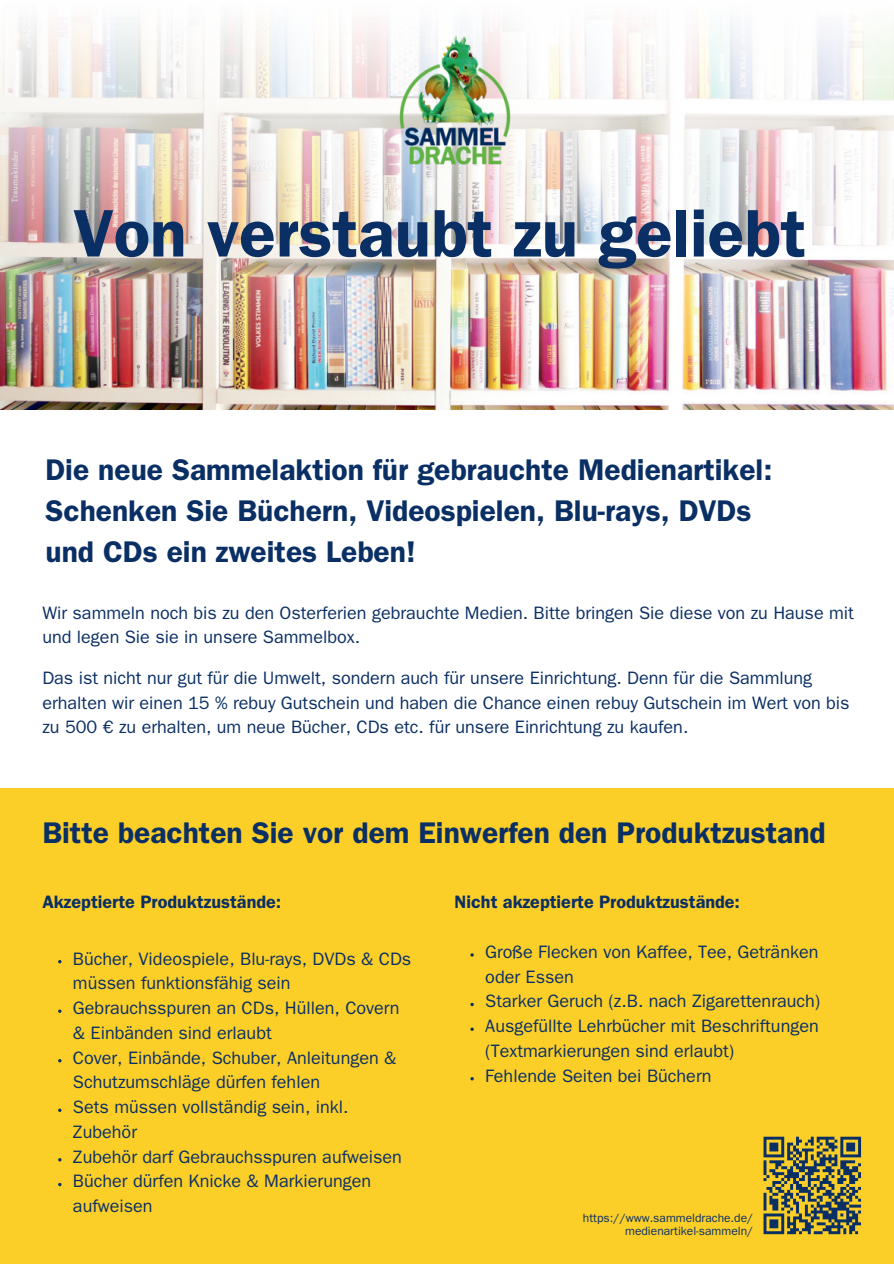
<style>
.page{position:relative;width:894px;height:1264px;background:#fff}
.page>*{position:absolute;margin:0;border:0;box-sizing:border-box;transform-origin:0 0}
.t1{font:600 67.5px "ITC Franklin Gothic Std";color:#0a2f64}
.t2{font:600 30px/41.1px "ITC Franklin Gothic Std";color:#0a2f64}
.t3{font:18px/24.8px "ITC Franklin Gothic Std";color:#0a2f64}
.t4{font:600 18px "ITC Franklin Gothic Std";color:#0a2f64}
.t5{font:12px/13px "ITC Franklin Gothic Std";color:#0a2f64;text-align:right}
</style>
<div class="page">
<img style="left:0;top:23px;width:893px;height:387px">
<img style="left:384px;top:33px;width:141px;height:140px">
<div style="left:0;top:788px;width:893px;height:475px;background:#fbce28"></div>
<svg style="left:763px;top:1136px;width:98px;height:99px"></svg>
<h1 class="t1" style="left:73px;top:193px;width:734px">Von verstaubt zu geliebt</h1>
<h2 class="t2" style="left:45px;top:449px;width:728px">Die neue Sammelaktion für gebrauchte Medienartikel:<br>Schenken Sie Büchern, Videospielen, Blu-rays, DVDs und CDs ein zweites Leben!</h2>
<p class="t3" style="left:42px;top:600px;width:812px">Wir sammeln noch bis zu den Osterferien gebrauchte Medien. Bitte bringen Sie diese von zu Hause mit und legen Sie sie in unsere Sammelbox.</p>
<p class="t3" style="left:42px;top:666px;width:808px">Das ist nicht nur gut für die Umwelt, sondern auch für unsere Einrichtung. Denn für die Sammlung erhalten wir einen 15 % rebuy Gutschein und haben die Chance einen rebuy Gutschein im Wert von bis zu 500 ¬ zu erhalten, um neue Bücher, CDs etc. für unsere Einrichtung zu kaufen.</p>
<h2 class="t2" style="left:42px;top:812px;width:784px">Bitte beachten Sie vor dem Einwerfen den Produktzustand</h2>
<p class="t4" style="left:42px;top:891px;width:240px">Akzeptierte Produktzustände:</p>
<p class="t3" style="left:73px;top:946px;width:340px">Bücher, Videospiele, Blu-rays, DVDs &amp; CDs müssen funktionsfähig sein<br>Gebrauchsspuren an CDs, Hüllen, Covern &amp; Einbänden sind erlaubt<br>Cover, Einbände, Schuber, Anleitungen &amp;<br>Schutzumschläge dürfen fehlen<br>Sets müssen vollständig sein, inkl.<br>Zubehör<br>Zubehör darf Gebrauchsspuren aufweisen<br>Bücher dürfen Knicke &amp; Markierungen aufweisen</p>
<p class="t4" style="left:454px;top:891px;width:287px">Nicht akzeptierte Produktzustände:</p>
<p class="t3" style="left:485px;top:939px;width:336px">Große Flecken von Kaffee, Tee, Getränken oder Essen<br>Starker Geruch (z.B. nach Zigarettenrauch)<br>Ausgefüllte Lehrbücher mit Beschriftungen (Textmarkierungen sind erlaubt)<br>Fehlende Seiten bei Büchern</p>
<p class="t5" style="left:582px;top:1211px;width:172px">https://www.sammeldrache.de/ medienartikel-sammeln/</p>
</div>
